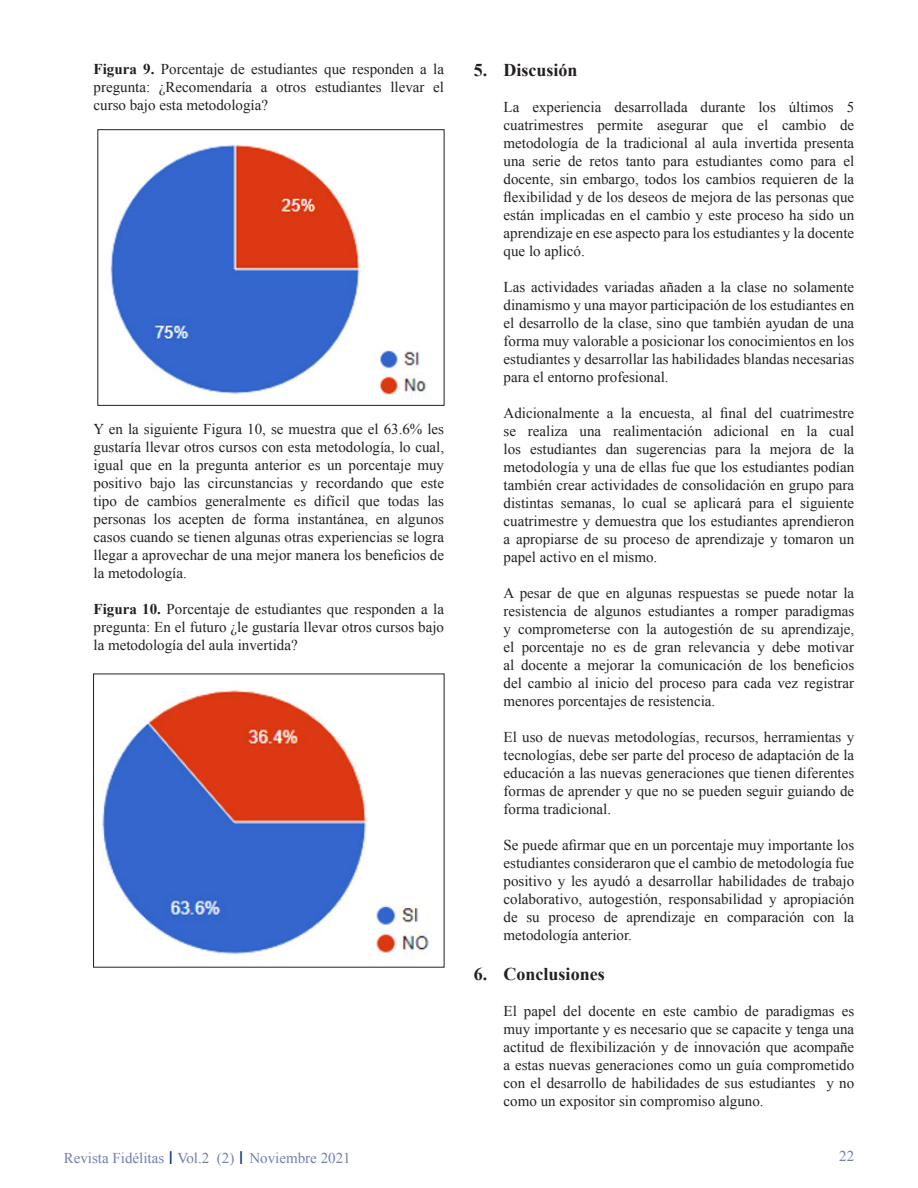
<style>
.page{position:relative;width:918px;height:1188px;background:#fff}
.page>*{position:absolute;margin:0;border:0;box-sizing:border-box;transform-origin:0 0}
.t1{font:700 18px "Times New Roman";color:#231f20}
.t2{font:15px/18px "Times New Roman";color:#231f20;text-align:justify}
.t3{font:15px "Times New Roman";color:#737faf}
.s1{font-weight:700}
.s2{font-size:21px;color:#08357c}
</style>
<div class="page">
<img style="left:110px;top:144px;width:317px;height:252px">
<div style="left:97px;top:129px;width:347px;height:277px;border:1px solid #231f20"></div>
<img style="left:102px;top:690px;width:327px;height:266px">
<p class="t2" style="left:94px;top:60px;width:352px"><span class="s1">Figura 9.</span> Porcentaje de estudiantes que responden a la pregunta: ¿Recomendaría a otros estudiantes llevar el curso bajo esta metodología?</p>
<p class="t2" style="left:94px;top:420px;width:352px">Y en la siguiente Figura 10, se muestra que el 63.6% les gustaría llevar otros cursos con esta metodología, lo cual, igual que en la pregunta anterior es un porcentaje muy positivo bajo las circunstancias y recordando que este tipo de cambios generalmente es difícil que todas las personas los acepten de forma instantánea, en algunos casos cuando se tienen algunas otras experiencias se logra llegar a aprovechar de una mejor manera los beneficios de la metodología.</p>
<p class="t2" style="left:94px;top:600px;width:352px"><span class="s1">Figura 10.</span> Porcentaje de estudiantes que responden a la pregunta: En el futuro ¿le gustaría llevar otros cursos bajo la metodología del aula invertida?</p>
<p class="t1" style="left:474px;top:58px;width:105px">5. Discusión</p>
<p class="t2" style="left:504px;top:98px;width:352px">La experiencia desarrollada durante los últimos 5 cuatrimestres permite asegurar que el cambio de metodología de la tradicional al aula invertida presenta una serie de retos tanto para estudiantes como para el docente, sin embargo, todos los cambios requieren de la flexibilidad y de los deseos de mejora de las personas que están implicadas en el cambio y este proceso ha sido un aprendizaje en ese aspecto para los estudiantes y la docente que lo aplicó.</p>
<p class="t2" style="left:504px;top:278px;width:352px">Las actividades variadas añaden a la clase no solamente dinamismo y una mayor participación de los estudiantes en el desarrollo de la clase, sino que también ayudan de una forma muy valorable a posicionar los conocimientos en los estudiantes y desarrollar las habilidades blandas necesarias para el entorno profesional.</p>
<p class="t2" style="left:504px;top:404px;width:352px">Adicionalmente a la encuesta, al final del cuatrimestre se realiza una realimentación adicional en la cual los estudiantes dan sugerencias para la mejora de la metodología y una de ellas fue que los estudiantes podían también crear actividades de consolidación en grupo para distintas semanas, lo cual se aplicará para el siguiente cuatrimestre y demuestra que los estudiantes aprendieron a apropiarse de su proceso de aprendizaje y tomaron un papel activo en el mismo.</p>
<p class="t2" style="left:504px;top:584px;width:352px">A pesar de que en algunas respuestas se puede notar la resistencia de algunos estudiantes a romper paradigmas y comprometerse con la autogestión de su aprendizaje, el porcentaje no es de gran relevancia y debe motivar al docente a mejorar la comunicación de los beneficios del cambio al inicio del proceso para cada vez registrar menores porcentajes de resistencia.</p>
<p class="t2" style="left:504px;top:728px;width:352px">El uso de nuevas metodologías, recursos, herramientas y tecnologías, debe ser parte del proceso de adaptación de la educación a las nuevas generaciones que tienen diferentes formas de aprender y que no se pueden seguir guiando de forma tradicional.</p>
<p class="t2" style="left:504px;top:836px;width:352px">Se puede afirmar que en un porcentaje muy importante los estudiantes consideraron que el cambio de metodología fue positivo y les ayudó a desarrollar habilidades de trabajo colaborativo, autogestión, responsabilidad y apropiación de su proceso de aprendizaje en comparación con la metodología anterior.</p>
<p class="t1" style="left:474px;top:961px;width:132px">6. Conclusiones</p>
<p class="t2" style="left:504px;top:1001px;width:352px">El papel del docente en este cambio de paradigmas es muy importante y es necesario que se capacite y tenga una actitud de flexibilización y de innovación que acompañe a estas nuevas generaciones como un guía comprometido con el desarrollo de habilidades de sus estudiantes y no como un expositor sin compromiso alguno.</p>
<p class="t3" style="left:64px;top:1148px;width:288px">Revista Fidélitas <span class="s2">׀</span> Vol.2 (2) <span class="s2">׀</span> Noviembre 2021</p>
<p class="t3" style="left:839px;top:1146px;width:16px">22</p>
</div>
